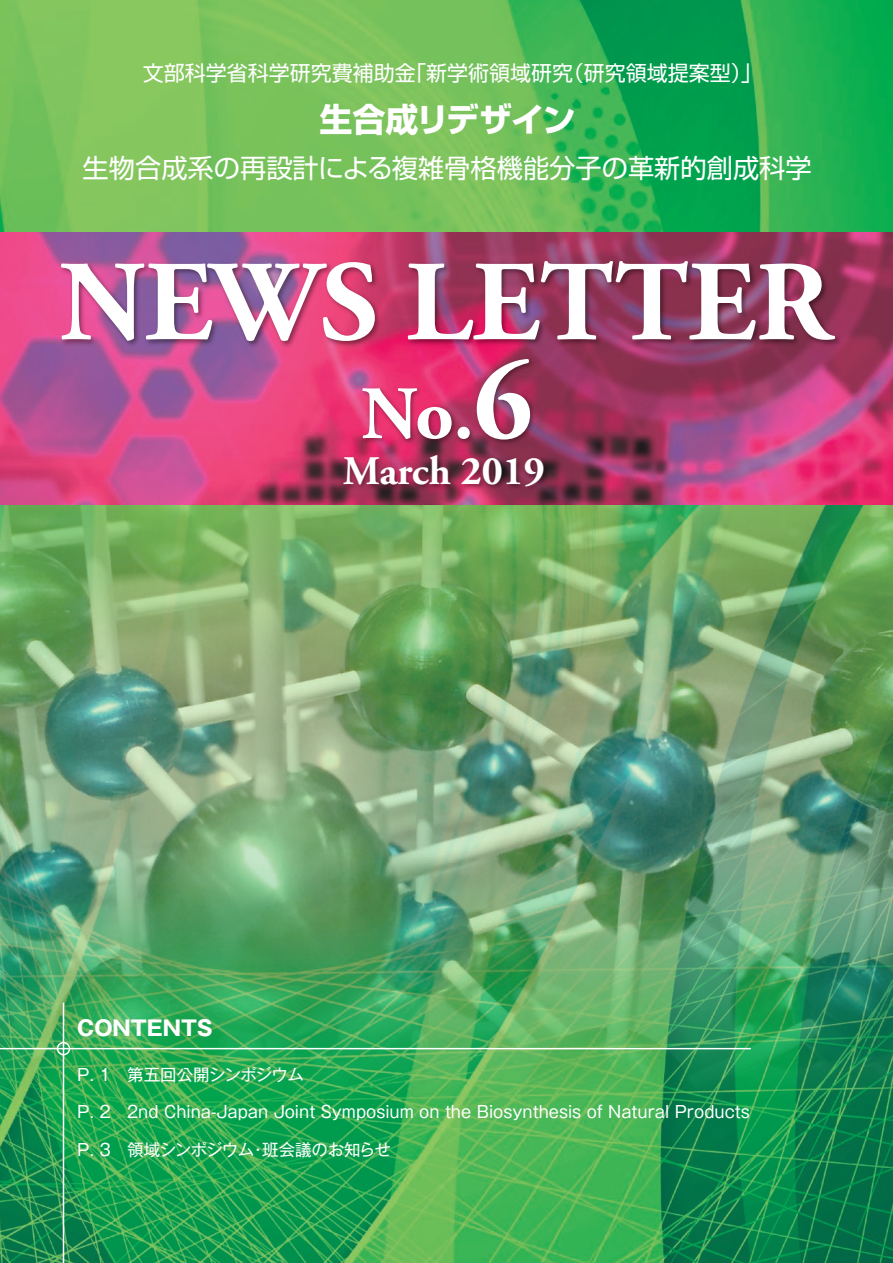
<style>
.page{position:relative;width:893px;height:1263px;background:#fff}
.page>*{position:absolute;margin:0;border:0;box-sizing:border-box;transform-origin:0 0}
.t1{font:700 114px "Adobe Garamond Pro";color:#fff}
.t2{font:700 75px "Adobe Garamond Pro";color:#fff}
.t3{font:700 40.5px "Adobe Garamond Pro";color:#fff}
.t4{font:700 33px "Shin Go Pro";letter-spacing:-.03em;color:#fff}
.t5{font:26.25px "Shin Go Pro";color:#fff}
.t6{font:21px "Shin Go Pro";color:#fff}
.t7{font:700 21px "Gothic MB101 Pro";color:#fff}
.t8{font:16.5px "Gothic MB101 Pro";color:#fff}
.t9{font:16.5px "Gothic MB101 Pro";letter-spacing:-.03em;color:#fff}
.s1{font-size:114px}
</style>
<div class="page">
<img style="left:0;top:0;width:893px;height:1263px">
<img style="left:0;top:504px;width:893px;height:601px">
<img style="left:0;top:232px;width:893px;height:272px">
<hr style="left:0;top:1048px;width:751px;height:1px;background:#fff">
<hr style="left:63px;top:1003px;width:1px;height:260px;background:#fff">
<div style="left:57px;top:1042px;width:13px;height:13px;border:2px solid #fff;border-radius:50%"></div>
<img style="left:55px;top:240px;width:789px;height:142px">
<img style="left:339px;top:339px;width:215px;height:166px">
<p class="t6" style="left:143px;top:56px;width:621px">文部科学省科学研究費補助金「新学術領域研究（研究領域提案型）」</p>
<h3 class="t4" style="left:319px;top:93px;width:258px">生合成リデザイン</h3>
<h3 class="t5" style="left:83px;top:146px;width:731px">生物合成系の再設計による複雑骨格機能分子の革新的創成科学</h3>
<h1 class="t1" style="left:60px;top:237px;width:773px">NEWS LETTER</h1>
<h2 class="t2" style="left:361px;top:370px;width:173px">No.<span class="s1">6</span></h2>
<h3 class="t3" style="left:343px;top:447px;width:203px">March 2019</h3>
<p class="t7" style="left:77px;top:1010px;width:137px">CONTENTS</p>
<p class="t9" style="left:77px;top:1061px;width:228px">P. 1 第五回公開シンポジウム</p>
<p class="t8" style="left:77px;top:1098px;width:674px">P. 2 2nd China-Japan Joint Symposium on the Biosynthesis of Natural Products</p>
<p class="t9" style="left:77px;top:1136px;width:315px">P. 3 領域シンポジウム・班会議のお知らせ</p>
</div>
